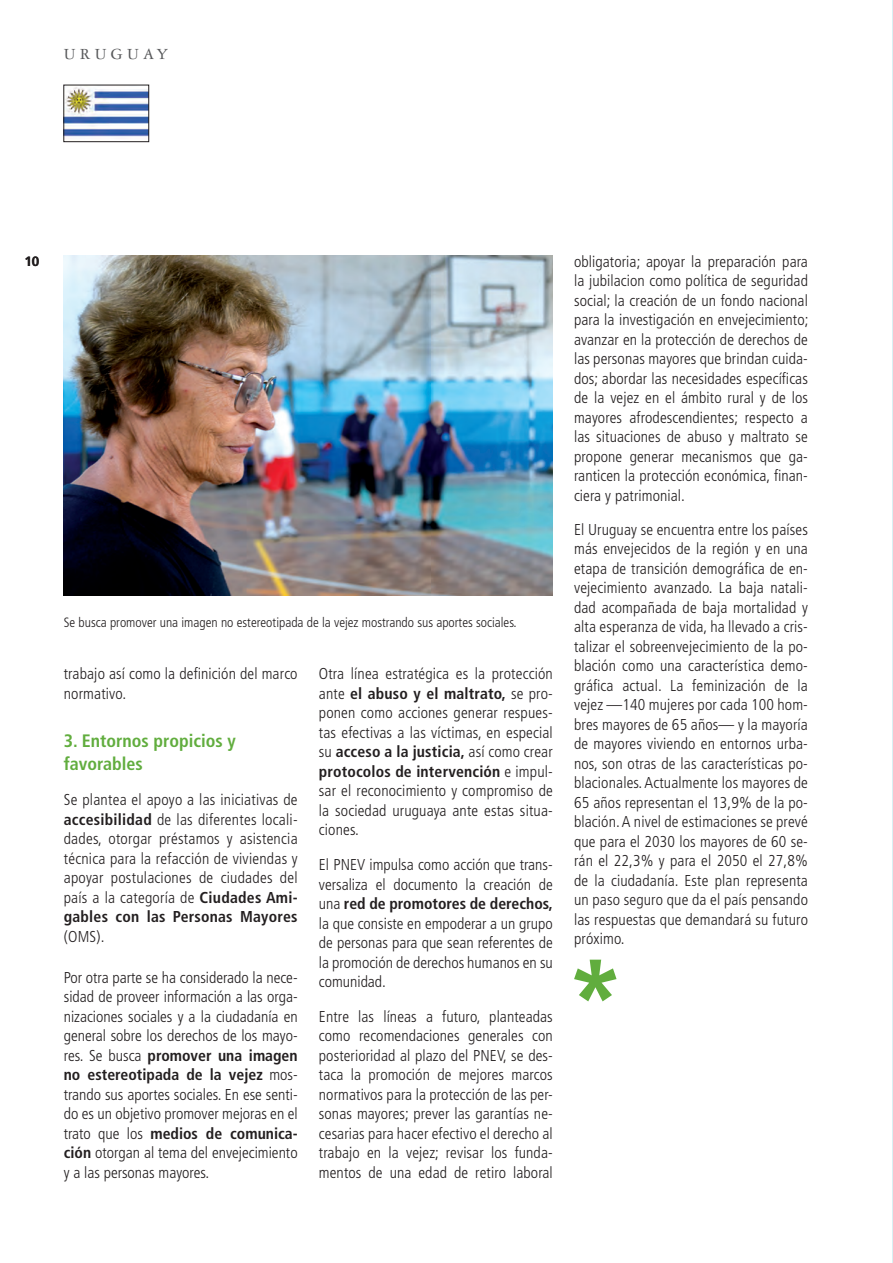
<style>
.page{position:relative;width:893px;height:1263px;background:#fff}
.page>*{position:absolute;margin:0;border:0;box-sizing:border-box;transform-origin:0 0}
.LADILLO_minuscula{font:700 condensed 18px/22.5px "Frutiger";color:#61ad3e}
._0_CABECERA{font:16.5px "Garamond Three";letter-spacing:.25em;color:#57585a}
.TEXTO{font:300 condensed 15.75px/19.5px "Frutiger";letter-spacing:.005em;color:#231f20;text-align:justify}
.PIE_DE_FOTO{font:300 condensed 13.5px "Frutiger";color:#231f20}
.t1{font:700 13.5px "Frutiger";color:#231f20}
.s1{font-weight:700}
</style>
<div class="page">
<img style="left:66px;top:87px;width:81px;height:50px">
<div style="left:64px;top:85px;width:85px;height:57px;border:1px solid #231f20"></div>
<img style="left:64px;top:255px;width:489px;height:340px">
<svg style="left:574px;top:960px;width:42px;height:41px"></svg>
<p class="_0_CABECERA" style="left:64px;top:45px;width:106px">URUGUAY</p>
<p class="t1" style="left:24px;top:253px;width:17px">10</p>
<p class="PIE_DE_FOTO" style="left:64px;top:614px;width:455px">Se busca promover una imagen no estereotipada de la vejez mostrando sus aportes sociales.</p>
<p class="TEXTO" style="left:64px;top:664px;width:235px">trabajo así como la definición del marco normativo.</p>
<p class="LADILLO_minuscula" style="left:64px;top:730px;width:173px">3. Entornos propicios y favorables</p>
<p class="TEXTO" style="left:64px;top:790px;width:235px">Se plantea el apoyo a las iniciativas de <span class="s1">accesibilidad</span> de las diferentes locali&shy;dades, otorgar préstamos y asistencia técnica para la refacción de viviendas y apoyar postulaciones de ciudades del país a la categoría de <span class="s1">Ciudades Ami&shy;gables con las Personas Mayores </span>(OMS).</p>
<p class="TEXTO" style="left:64px;top:968px;width:235px">Por otra parte se ha considerado la nece&shy;sidad de proveer información a las orga&shy;nizaciones sociales y a la ciudadanía en general sobre los derechos de los mayo&shy;res. Se busca <span class="s1">promover una imagen no estereotipada de la vejez</span> mos&shy;trando sus aportes sociales. En ese senti&shy;do es un objetivo promover mejoras en el trato que los <span class="s1">medios de comunica&shy;ción</span> otorgan al tema del envejecimiento y a las personas mayores.</p>
<p class="TEXTO" style="left:319px;top:664px;width:235px">Otra línea estratégica es la protección ante <span class="s1">el abuso y el maltrato,</span> se pro&shy;ponen como acciones generar respues&shy;tas efectivas a las víctimas, en especial su <span class="s1">acceso a la justicia,</span> así como crear <span class="s1">protocolos de intervención</span> e impul&shy;sar el reconocimiento y compromiso de la sociedad uruguaya ante estas situa&shy;ciones.</p>
<p class="TEXTO" style="left:319px;top:855px;width:235px">El PNEV impulsa como acción que trans&shy;versaliza el documento la creación de una <span class="s1">red de promotores de derechos, </span>la que consiste en empoderar a un grupo de personas para que sean referentes de la promoción de derechos humanos en su comunidad.</p>
<p class="TEXTO" style="left:319px;top:1007px;width:235px">Entre las líneas a futuro, planteadas como recomendaciones generales con posterioridad al plazo del PNEV, se des&shy;taca la promoción de mejores marcos normativos para la protección de las per&shy;sonas mayores; prever las garantías ne&shy;cesarias para hacer efectivo el derecho al trabajo en la vejez; revisar los funda&shy;mentos de una edad de retiro laboral</p>
<p class="TEXTO" style="left:574px;top:252px;width:236px">obligatoria; apoyar la preparación para la jubilacion como política de seguridad social; la creación de un fondo nacional para la investigación en envejecimiento; avanzar en la protección de derechos de las personas mayores que brindan cuida&shy;dos; abordar las necesidades específicas de la vejez en el ámbito rural y de los mayores afrodescendientes; respecto a las situaciones de abuso y maltrato se propone generar mecanismos que ga&shy;ranticen la protección económica, finan&shy;ciera y patrimonial.</p>
<p class="TEXTO" style="left:574px;top:519px;width:235px">El Uruguay se encuentra entre los países más envejecidos de la región y en una etapa de transición demográfica de en&shy;vejecimiento avanzado. La baja natali&shy;dad acompañada de baja mortalidad y alta esperanza de vida, ha llevado a cris&shy;talizar el sobreenvejecimiento de la po&shy;blación como una característica demo&shy;gráfica actual. La feminización de la vejez —140 mujeres por cada 100 hom&shy;bres mayores de 65 años— y la mayoría de mayores viviendo en entornos urba&shy;nos, son otras de las características po&shy;blacionales. Actualmente los mayores de 65 años representan el 13,9% de la po&shy;blación. A nivel de estimaciones se prevé que para el 2030 los mayores de 60 se&shy;rán el 22,3% y para el 2050 el 27,8% de la ciudadanía. Este plan representa un paso seguro que da el país pensando las respuestas que demandará su futuro próximo.</p>
</div>
